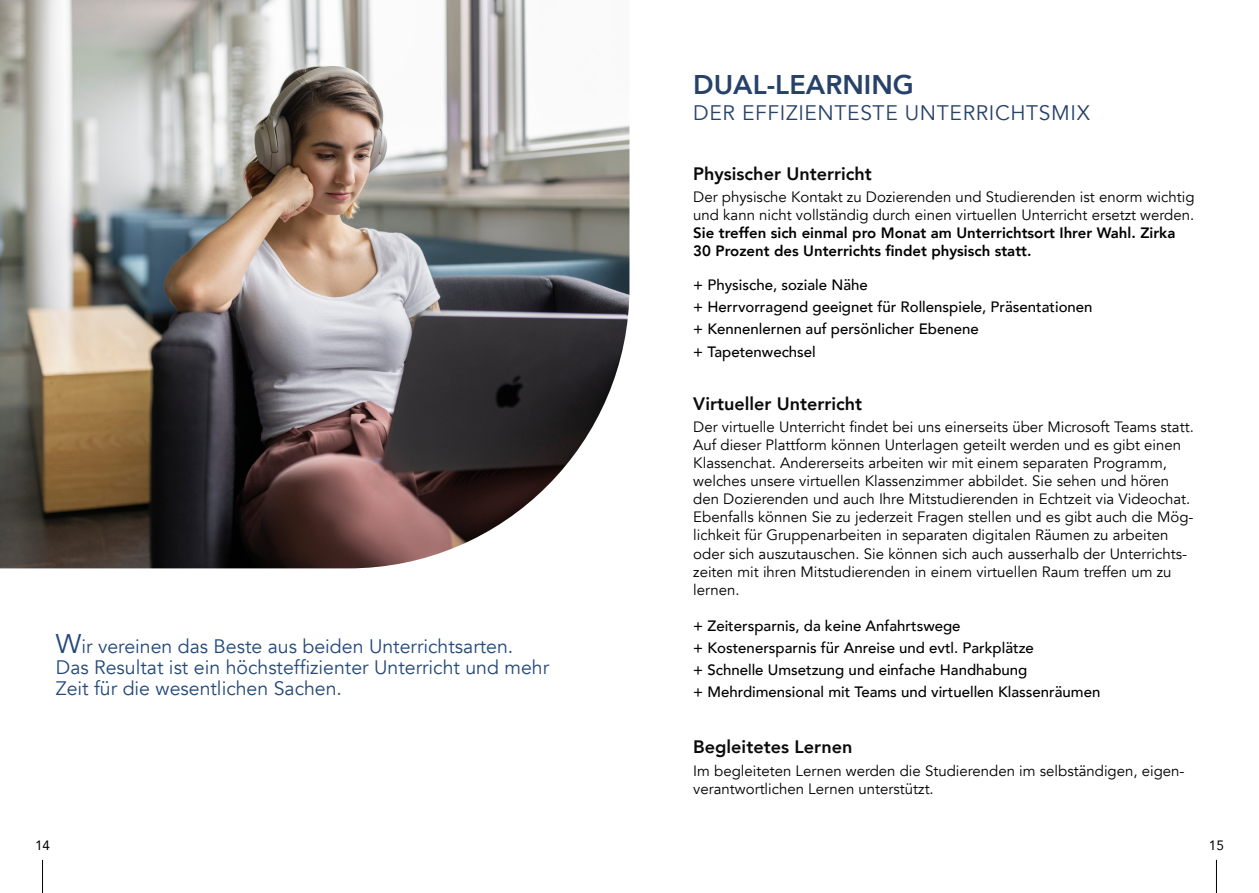
<style>
.page{position:relative;width:1259px;height:893px;background:#fff}
.page>*{position:absolute;margin:0;border:0;box-sizing:border-box;transform-origin:0 0}
.t1{font:800 27px "Avenir";color:#26416a}
.t2{font:21px "Avenir";letter-spacing:.03em;color:#26416a}
.t3{font:19.5px/21px "Avenir";color:#24497a}
.t4{font:800 18px "Avenir";color:#0a0a0b}
.t5{font:15px/18px "Avenir";color:#000}
.t6{font:500 15px/22.2px "Avenir";color:#000}
.t7{font:800 15px/18px "Avenir";color:#000}
.t8{font:13.5px "Avenir";color:#000}
.s1{font-size:27px}
</style>
<div class="page">
<hr style="left:42px;top:860px;width:1px;height:33px;background:#000">
<hr style="left:1216px;top:860px;width:1px;height:33px;background:#000">
<img style="left:0;top:0;width:629px;height:568px">
<h3 class="t3" style="left:56px;top:636px;width:495px"><span class="s1">W</span>ir vereinen das Beste aus beiden Unterrichtsarten.<br>Das Resultat ist ein höchsteffizienter Unterricht und mehr<br>Zeit für die wesentlichen Sachen.</h3>
<h1 class="t1" style="left:693px;top:63px;width:222px">DUAL-LEARNING</h1>
<h2 class="t2" style="left:693px;top:100px;width:398px">DER EFFIZIENTESTE UNTERRICHTSMIX</h2>
<p class="t4" style="left:693px;top:160px;width:180px">Physischer Unterricht</p>
<p class="t5" style="left:693px;top:188px;width:503px">Der physische Kontakt zu Dozierenden und Studierenden ist enorm wichtig und kann nicht vollständig durch einen virtuellen Unterricht ersetzt werden.</p>
<p class="t7" style="left:693px;top:224px;width:483px">Sie treffen sich einmal pro Monat am Unterrichtsort Ihrer Wahl. Zirka<br>30 Prozent des Unterrichts findet physisch statt.</p>
<p class="t6" style="left:693px;top:273px;width:401px">+ Physische, soziale Nähe<br>+ Herrvorragend geeignet für Rollenspiele, Präsentationen + Kennenlernen auf persönlicher Ebenene<br>+ Tapetenwechsel</p>
<p class="t4" style="left:693px;top:390px;width:170px">Virtueller Unterricht</p>
<p class="t5" style="left:693px;top:419px;width:502px">Der virtuelle Unterricht findet bei uns einerseits über Microsoft Teams statt.<br>Auf dieser Plattform können Unterlagen geteilt werden und es gibt einen Klassenchat. Andererseits arbeiten wir mit einem separaten Programm, welches unsere virtuellen Klassenzimmer abbildet. Sie sehen und hören den Dozierenden und auch Ihre Mitstudierenden in Echtzeit via Videochat.<br>Ebenfalls können Sie zu jederzeit Fragen stellen und es gibt auch die Mög&shy;lichkeit für Gruppenarbeiten in separaten digitalen Räumen zu arbeiten oder sich auszutauschen. Sie können sich auch ausserhalb der Unterrichts&shy;zeiten mit ihren Mitstudierenden in einem virtuellen Raum treffen um zu lernen.</p>
<p class="t6" style="left:693px;top:613px;width:408px">+ Zeitersparnis, da keine Anfahrtswege<br>+ Kostenersparnis für Anreise und evtl. Parkplätze<br>+ Schnelle Umsetzung und einfache Handhabung<br>+ Mehrdimensional mit Teams und virtuellen Klassenräumen</p>
<p class="t4" style="left:693px;top:733px;width:161px">Begleitetes Lernen</p>
<p class="t5" style="left:693px;top:762px;width:493px">Im begleiteten Lernen werden die Studierenden im selbständigen, eigen&shy;verantwortlichen Lernen unterstützt.</p>
<p class="t8" style="left:35px;top:835px;width:17px">14</p>
<p class="t8" style="left:1209px;top:835px;width:17px">15</p>
</div>
